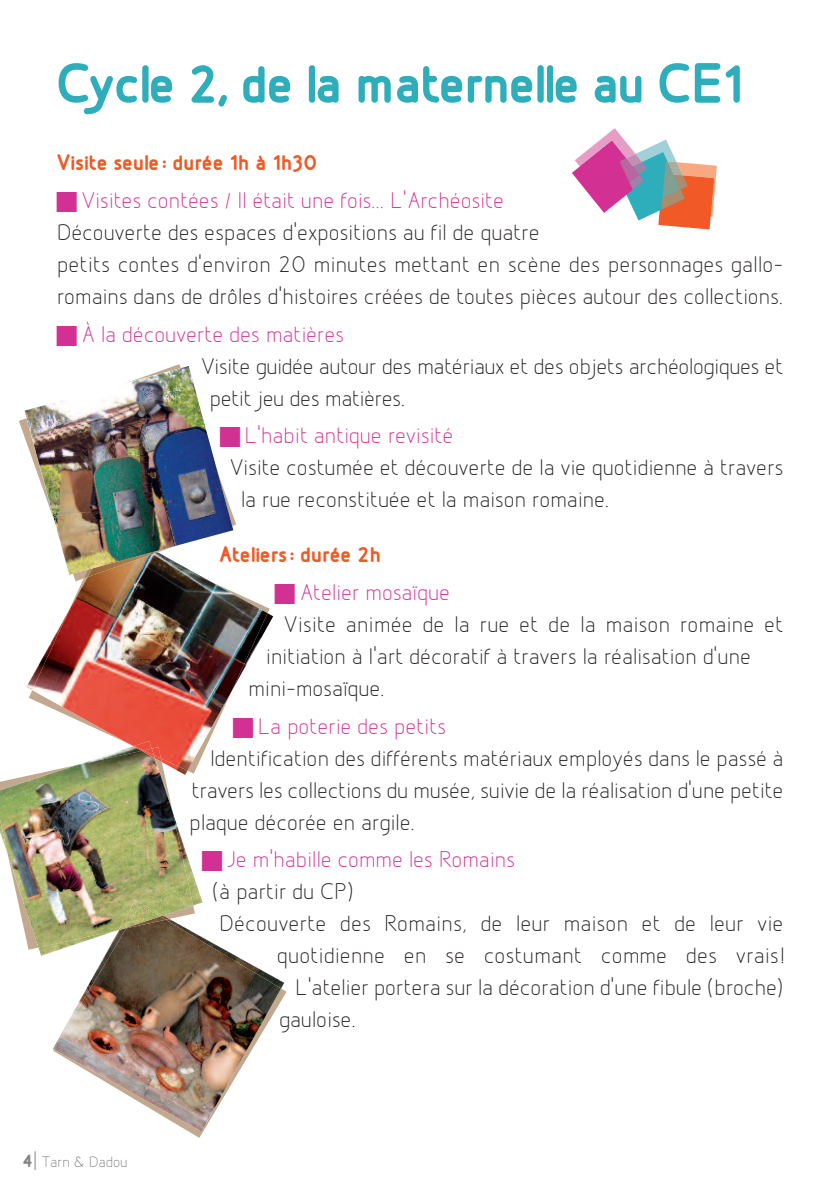
<style>
.page{position:relative;width:840px;height:1191px;background:#fff}
.page>*{position:absolute;margin:0;border:0;box-sizing:border-box;transform-origin:0 0}
.t1{font:700 60px "Designio";letter-spacing:-.025em;color:#2eaeba}
.t2{font:24px/32px "Designio";color:#231f20}
.t3{font:24px "Designio";color:#d33093}
.t4{font:700 24px "Designio";color:#f15926}
.t5{font:16px "Designio";color:#808285}
.s1{font-weight:700;font-size:20px}
</style>
<div class="page">
<img style="left:54px;top:933px;width:227px;height:198px">
<svg style="left:35px;top:1151px;width:1px;height:19px"></svg>
<img style="left:195px;top:880px;width:7px;height:25px">
<img style="left:39px;top:949px;width:80px;height:6px">
<img style="left:32px;top:581px;width:235px;height:189px">
<img style="left:134px;top:741px;width:18px;height:5px">
<img style="left:0;top:746px;width:195px;height:203px">
<svg style="left:19px;top:364px;width:217px;height:217px"></svg>
<svg style="left:84px;top:575px;width:26px;height:3px"></svg>
<img style="left:87px;top:575px;width:64px;height:2px">
<img style="left:24px;top:366px;width:209px;height:209px">
<svg style="left:572px;top:128px;width:144px;height:101px"></svg>
<svg style="left:220px;top:427px;width:16px;height:20px"></svg>
<svg style="left:233px;top:717px;width:20px;height:20px"></svg>
<h1 class="t1" style="left:57px;top:63px;width:688px">Cycle 2, de la maternelle au CE1</h1>
<p class="t4" style="left:57px;top:154px;width:263px">Visite seule : durée 1h à 1h30</p>
<p class="t3" style="left:81px;top:192px;width:424px">Visites contées / Il était une fois... L'Archéosite</p>
<p class="t2" style="left:57px;top:219px;width:727px">Découverte des espaces d'expositions au fil de quatre<br>petits contes d'environ 20 minutes mettant en scène des personnages gallo&shy;romains dans de drôles d'histoires créées de toutes pièces autour des collections.</p>
<p class="t3" style="left:81px;top:326px;width:264px">À la découverte des matières</p>
<p class="t2" style="left:209px;top:352px;width:575px;text-indent:-9px">Visite guidée autour des matériaux et des objets archéologiques et petit jeu des matières.</p>
<p class="t3" style="left:244px;top:427px;width:210px">L'habit antique revisité</p>
<p class="t2" style="left:240px;top:454px;width:543px;text-indent:-11px">Visite costumée et découverte de la vie quotidienne à travers la rue reconstituée et la maison romaine.</p>
<p class="t4" style="left:218px;top:546px;width:164px">Ateliers: durée 2h</p>
<p class="t3" style="left:299px;top:584px;width:152px">Atelier mosaïque</p>
<p class="t2" style="left:283px;top:611px;width:501px">Visite animée de la rue et de la maison romaine et</p>
<p class="t2" style="left:266px;top:643px;width:486px">initiation à l'art décoratif à travers la réalisation d'une</p>
<p class="t2" style="left:248px;top:675px;width:138px">mini-mosaïque.</p>
<p class="t3" style="left:257px;top:718px;width:189px">La poterie des petits</p>
<p class="t2" style="left:189px;top:744px;width:595px;text-align:justify;text-indent:21px">Identification des différents matériaux employés dans le passé à travers les collections du musée, suivie de la réalisation d'une petite plaque décorée en argile.</p>
<p class="t3" style="left:226px;top:851px;width:289px">Je m'habille comme les Romains</p>
<p class="t2" style="left:212px;top:878px;width:143px">(à partir du CP)</p>
<p class="t2" style="left:219px;top:910px;width:565px">Découverte des Romains, de leur maison et de leur vie</p>
<p class="t2" style="left:277px;top:942px;width:507px">quotidienne en se costumant comme des vrais!</p>
<p class="t2" style="left:295px;top:974px;width:489px">L'atelier portera sur la décoration d'une fibule (broche)</p>
<p class="t2" style="left:279px;top:1006px;width:78px">gauloise.</p>
<p class="t5" style="left:23px;top:1156px;width:106px"><span class="s1">4</span> Tarn &amp; Dadou</p>
</div>
